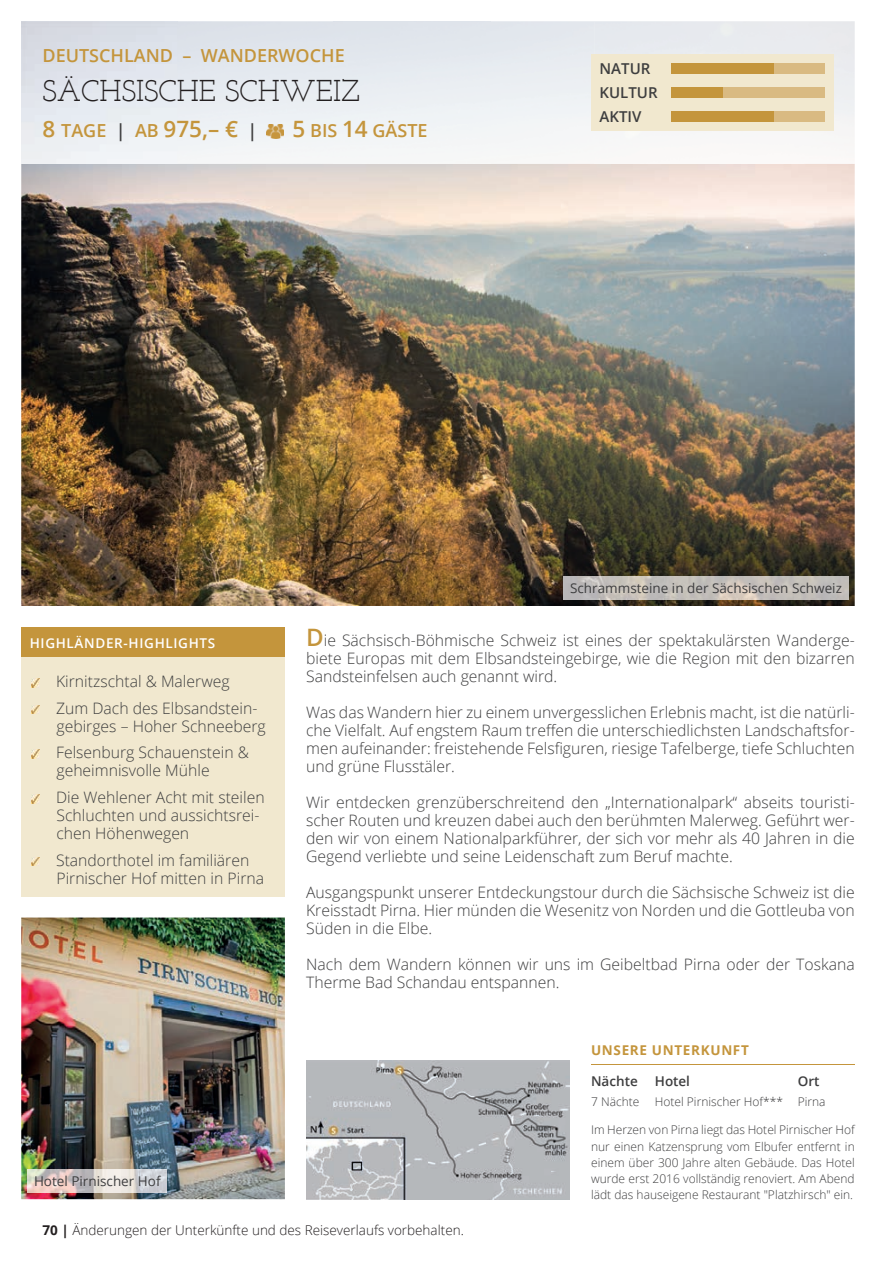
<style>
.page{position:relative;width:893px;height:1263px;background:#fff}
.page>*{position:absolute;margin:0;border:0;box-sizing:border-box;transform-origin:0 0}
.t1{font:30px "Josefin Slab";color:#231f20}
.t2{font:600 22.5px "Open Sans";color:#c4953c}
.t3{font:600 18px "Open Sans";color:#c4953c}
.t4{font:300 15.75px/18px "Open Sans";color:#3e3e3f}
.t5{font:600 15px/24px "Open Sans";color:#3e3e3f}
.t6{font:300 13.5px "Open Sans";color:#231f20}
.t7{font:13.5px "Open Sans";color:#3e3e3f}
.t8{font:600 13.5px "Open Sans";letter-spacing:.05em;color:#fff}
.t9{font:700 13.5px "Open Sans";letter-spacing:.05em;color:#c4953c}
.t10{font:600 13.5px "Open Sans";color:#3e3e3f}
.t11{font:300 12px/16.2px "Open Sans";color:#3e3e3f;text-align:justify}
.s1{font-size:18px}
.s2{font-size:18px;color:#3e3e3f}
.s3{font-size:22.5px}
.s4{font-weight:600;font-size:24px;color:#c4953c}
.s5{font-weight:700}
</style>
<div class="page">
<img style="left:21px;top:164px;width:834px;height:442px">
<img style="left:21px;top:21px;width:573px;height:143px">
<img style="left:833px;top:69px;width:22px;height:67px">
<img style="left:267px;top:124px;width:17px;height:15px">
<img style="left:306px;top:1060px;width:264px;height:139px">
<div style="left:591px;top:54px;width:242px;height:77px;background:#f1e8cf"></div>
<div style="left:672px;top:111px;width:153px;height:11px;background:#d9ba82"></div>
<div style="left:672px;top:87px;width:153px;height:11px;background:#d9ba82"></div>
<div style="left:672px;top:63px;width:153px;height:11px;background:#d9ba82"></div>
<div style="left:672px;top:63px;width:102px;height:11px;background:#c4953c"></div>
<div style="left:672px;top:87px;width:51px;height:11px;background:#c4953c"></div>
<div style="left:672px;top:111px;width:102px;height:11px;background:#c4953c"></div>
<img style="left:564px;top:576px;width:284px;height:24px">
<div style="left:21px;top:638px;width:264px;height:258px;background:#f1e8cf"></div>
<div style="left:21px;top:627px;width:264px;height:30px;background:#c4953c"></div>
<svg style="left:32px;top:679px;width:8px;height:8px"></svg>
<svg style="left:32px;top:705px;width:8px;height:9px"></svg>
<svg style="left:32px;top:750px;width:8px;height:8px"></svg>
<svg style="left:32px;top:794px;width:8px;height:9px"></svg>
<svg style="left:32px;top:857px;width:8px;height:8px"></svg>
<img style="left:21px;top:917px;width:264px;height:282px">
<hr style="left:591px;top:1064px;width:264px;height:1px;background:#c4953c">
<img style="left:28px;top:1170px;width:139px;height:23px">
<p class="t3" style="left:43px;top:43px;width:304px">DEUTSCHLAND – WANDERWOCHE</p>
<h1 class="t1" style="left:43px;top:73px;width:319px">SÄCHSISCHE SCHWEIZ</h1>
<h2 class="t2" style="left:43px;top:113px;width:216px">8 <span class="s1">TAGE</span> <span class="s2">|</span> <span class="s1">AB</span> 975,– € <span class="s2">|</span></h2>
<p class="t3" style="left:293px;top:118px;width:136px"><span class="s3">5</span> BIS <span class="s3">14</span> GÄSTE</p>
<p class="t5" style="left:600px;top:56px;width:60px">NATUR<br>KULTUR<br>AKTIV</p>
<p class="t7" style="left:570px;top:579px;width:273px">Schrammsteine in der Sächsischen Schweiz</p>
<p class="t8" style="left:30px;top:634px;width:187px">HIGHLÄNDER-HIGHLIGHTS</p>
<p class="t4" style="left:56px;top:668px;width:203px;line-height:26.5px">Kirnitzschtal &amp; Malerweg<br>Zum Dach des Elbsandstein-</p>
<p class="t4" style="left:56px;top:712px;width:211px;line-height:26.5px">gebirges – Hoher Schneeberg<br>Felsenburg Schauenstein &amp;</p>
<p class="t4" style="left:56px;top:757px;width:210px;line-height:26.5px">geheimnisvolle Mühle<br>Die Wehlener Acht mit steilen</p>
<p class="t4" style="left:56px;top:806px;width:205px">Schluchten und aussichtsrei&shy;chen Höhenwegen</p>
<p class="t4" style="left:56px;top:850px;width:209px">Standorthotel im familiären<br>Pirnischer Hof mitten in Pirna</p>
<p class="t7" style="left:34px;top:1172px;width:128px">Hotel Pirnischer Hof</p>
<p class="t4" style="left:306px;top:630px;width:550px;text-align:justify"><span class="s4">D</span>ie Sächsisch-Böhmische Schweiz ist eines der spektakulärsten Wanderge&shy;biete Europas mit dem Elbsandsteingebirge, wie die Region mit den bizarren Sandsteinfelsen auch genannt wird.</p>
<p class="t4" style="left:306px;top:702px;width:550px;text-align:justify">Was das Wandern hier zu einem unvergesslichen Erlebnis macht, ist die natürli&shy;che Vielfalt. Auf engstem Raum treffen die unterschiedlichsten Landschaftsfor&shy;men aufeinander: freistehende Felsfiguren, riesige Tafelberge, tiefe Schluchten und grüne Flusstäler.</p>
<p class="t4" style="left:306px;top:792px;width:550px;text-align:justify">Wir entdecken grenzüberschreitend den „Internationalpark“ abseits touristi&shy;scher Routen und kreuzen dabei auch den berühmten Malerweg. Geführt wer&shy;den wir von einem Nationalparkführer, der sich vor mehr als 40 Jahren in die Gegend verliebte und seine Leidenschaft zum Beruf machte.</p>
<p class="t4" style="left:306px;top:882px;width:550px;text-align:justify">Ausgangspunkt unserer Entdeckungstour durch die Sächsische Schweiz ist die Kreisstadt Pirna. Hier münden die Wesenitz von Norden und die Gottleuba von Süden in die Elbe.</p>
<p class="t4" style="left:306px;top:954px;width:550px">Nach dem Wandern können wir uns im Geibeltbad Pirna oder der Toskana<br>Therme Bad Schandau entspannen.</p>
<p class="t9" style="left:591px;top:1041px;width:159px">UNSERE UNTERKUNFT</p>
<p class="t10" style="left:591px;top:1072px;width:48px">Nächte</p>
<p class="t10" style="left:655px;top:1072px;width:37px">Hotel</p>
<p class="t10" style="left:798px;top:1072px;width:23px">Ort</p>
<p class="t11" style="left:591px;top:1093px;width:50px">7 Nächte</p>
<p class="t11" style="left:655px;top:1093px;width:172px">Hotel Pirnischer Hof*** Pirna</p>
<p class="t11" style="left:591px;top:1121px;width:265px">Im Herzen von Pirna liegt das Hotel Pirnischer Hof nur einen Katzensprung vom Elbufer entfernt in einem über 300 Jahre alten Gebäude. Das Hotel wurde erst 2016 vollständig renoviert. Am Abend lädt das hauseigene Restaurant "Platzhirsch" ein.</p>
<p class="t6" style="left:43px;top:1221px;width:423px"><span class="s5">70 |</span> Änderungen der Unterkünfte und des Reiseverlaufs vorbehalten.</p>
</div>
